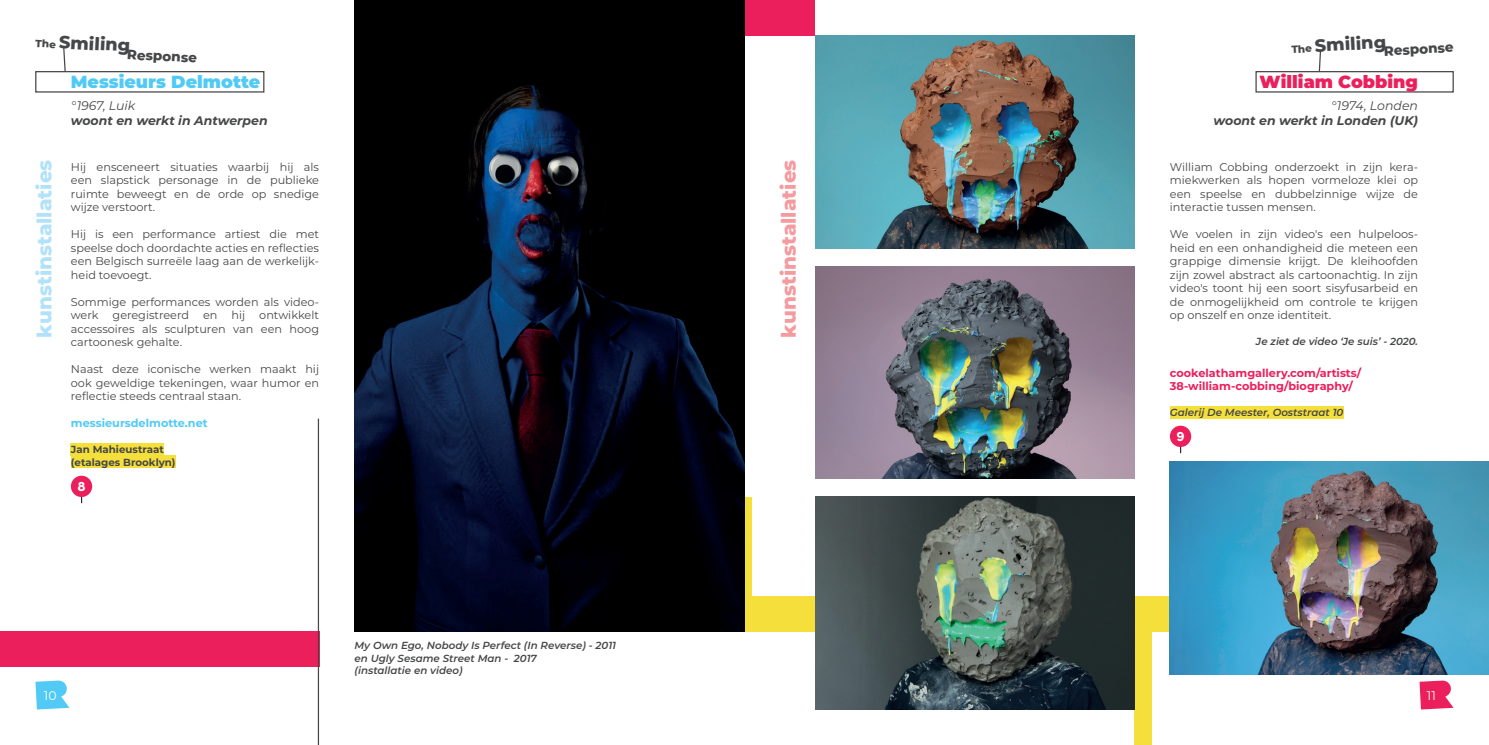
<style>
.page{position:relative;width:1489px;height:745px;background:#fff}
.page>*{position:absolute;margin:0;border:0;box-sizing:border-box;transform-origin:0 0}
.t1{font:800 20px "Montserrat";color:#b1e2f9}
.t2{font:800 20px "Montserrat";color:#f59a9e}
.t3{font:900 17.5px "Montserrat";color:#51caf5}
.t4{font:900 17.5px "Montserrat";color:#eb1f5b}
.t5{font:900 13.75px "Sofia Pro";color:#fff}
.t6{font:800 13.5px "Montserrat";color:#464748}
.t7{font:italic 700 12.5px "Montserrat";color:#464748}
.t8{font:italic 12.5px "Montserrat";color:#464748}
.t9{font:12.5px "Montserrat";color:#fff}
.t10{font:11.25px/13.5px "Montserrat";color:#464748;text-align:justify}
.t11{font:700 11.25px/13.5px "Montserrat";color:#eb1f5b}
.t12{font:700 11.25px "Montserrat";color:#51caf5}
.t13{font:italic 600 10.25px/12.2px "Montserrat";color:#464748}
.t14{font:700 10.25px/12.2px "Montserrat";color:#464748}
</style>
<div class="page">
<svg style="left:35px;top:680px;width:34px;height:29px"></svg>
<svg style="left:1419px;top:680px;width:34px;height:29px"></svg>
<svg style="left:63px;top:46px;width:3px;height:25px"></svg>
<svg style="left:1318px;top:50px;width:3px;height:21px"></svg>
<div style="left:744px;top:595px;width:744px;height:36px;background:#f4df3b"></div>
<div style="left:1134px;top:595px;width:18px;height:149px;background:#f4df3b"></div>
<div style="left:744px;top:496px;width:7px;height:135px;background:#f4df3b"></div>
<div style="left:744px;top:0;width:71px;height:35px;background:#eb1f5b"></div>
<div style="left:1255px;top:71px;width:198px;height:21px;border:1px solid #464748"></div>
<div style="left:1169px;top:406px;width:174px;height:12px;background:#f4df3b"></div>
<img style="left:815px;top:35px;width:319px;height:213px">
<img style="left:815px;top:266px;width:319px;height:212px">
<img style="left:815px;top:496px;width:319px;height:213px">
<img style="left:1169px;top:461px;width:319px;height:212px">
<div style="left:1169px;top:425px;width:22px;height:21px;background:#eb1f5b;border-radius:50%"></div>
<div style="left:0;top:631px;width:319px;height:35px;background:#eb1f5b"></div>
<div style="left:35px;top:71px;width:229px;height:21px;border:1px solid #464748"></div>
<div style="left:71px;top:443px;width:93px;height:12px;background:#f4df3b"></div>
<div style="left:71px;top:455px;width:105px;height:13px;background:#f4df3b"></div>
<img style="left:354px;top:0;width:390px;height:631px">
<hr style="left:318px;top:418px;width:1px;height:326px;background:#464748">
<div style="left:71px;top:475px;width:21px;height:21px;background:#eb1f5b;border-radius:50%"></div>
<p class="t6" style="left:36px;top:39px;width:163px;rotate:3deg"><sup>The</sup> <sup>Smiling</sup>Response</p>
<p class="t6" style="left:1291px;top:46px;width:163px;rotate:-3deg"><sup>The</sup> <sup>Smiling</sup>Response</p>
<h2 class="t3" style="left:71px;top:68px;width:191px">Messieurs Delmotte</h2>
<p class="t8" style="left:71px;top:97px;width:66px">°1967, Luik</p>
<p class="t7" style="left:71px;top:111px;width:198px">woont en werkt in Antwerpen</p>
<p class="t10" style="left:71px;top:159px;width:250px">Hij ensceneert situaties waarbij hij als een slapstick personage in de publieke ruimte beweegt en de orde op snedige wijze verstoort.</p>
<p class="t10" style="left:71px;top:227px;width:250px">Hij is een performance artiest die met speelse doch doordachte acties en reflecties een Belgisch surreële laag aan de werkelijk&shy;heid toevoegt.</p>
<p class="t10" style="left:71px;top:294px;width:250px">Sommige performances worden als video&shy;werk geregistreerd en hij ontwikkelt accessoires als sculpturen van een hoog cartoonesk gehalte.</p>
<p class="t10" style="left:71px;top:362px;width:250px">Naast deze iconische werken maakt hij ook geweldige tekeningen, waar humor en reflectie steeds centraal staan.</p>
<p class="t12" style="left:71px;top:415px;width:138px">messieursdelmotte.net</p>
<p class="t14" style="left:71px;top:442px;width:106px">Jan Mahieustraat (etalages Brooklyn)</p>
<p class="t5" style="left:77px;top:475px;width:10px">8</p>
<h1 class="t1" style="left:30px;top:337px;width:179px;rotate:-90deg">kunstinstallaties</h1>
<h1 class="t2" style="left:774px;top:337px;width:179px;rotate:-90deg">kunstinstallaties</h1>
<p class="t13" style="left:354px;top:638px;width:263px">My Own Ego, Nobody Is Perfect (In Reverse) - 2011 en Ugly Sesame Street Man - 2017<br>(installatie en video)</p>
<h2 class="t4" style="left:1259px;top:68px;width:160px">William Cobbing</h2>
<p class="t8" style="left:1330px;top:97px;width:88px">°1974, Londen</p>
<p class="t7" style="left:1213px;top:111px;width:206px">woont en werkt in Londen (UK)</p>
<p class="t10" style="left:1169px;top:159px;width:250px">William Cobbing onderzoekt in zijn kera&shy;miekwerken als hopen vormeloze klei op een speelse en dubbelzinnige wijze de interactie tussen mensen.</p>
<p class="t10" style="left:1169px;top:227px;width:250px">We voelen in zijn video's een hulpeloos&shy;heid en een onhandigheid die meteen een grappige dimensie krijgt. De kleihoofden zijn zowel abstract als cartoonachtig. In zijn video's toont hij een soort sisyfusarbeid en de onmogelijkheid om controle te krijgen op onszelf en onze identiteit.</p>
<p class="t13" style="left:1255px;top:334px;width:164px">Je ziet de video ‘Je suis’ - 2020.</p>
<p class="t11" style="left:1169px;top:365px;width:193px">cookelathamgallery.com/artists/<br>38-william-cobbing/biography/</p>
<p class="t13" style="left:1169px;top:405px;width:175px">Galerij De Meester, Ooststraat 10</p>
<p class="t5" style="left:1176px;top:425px;width:10px">9</p>
<p class="t9" style="left:44px;top:686px;width:14px">10</p>
<p class="t9" style="left:1426px;top:686px;width:11px">11</p>
</div>
